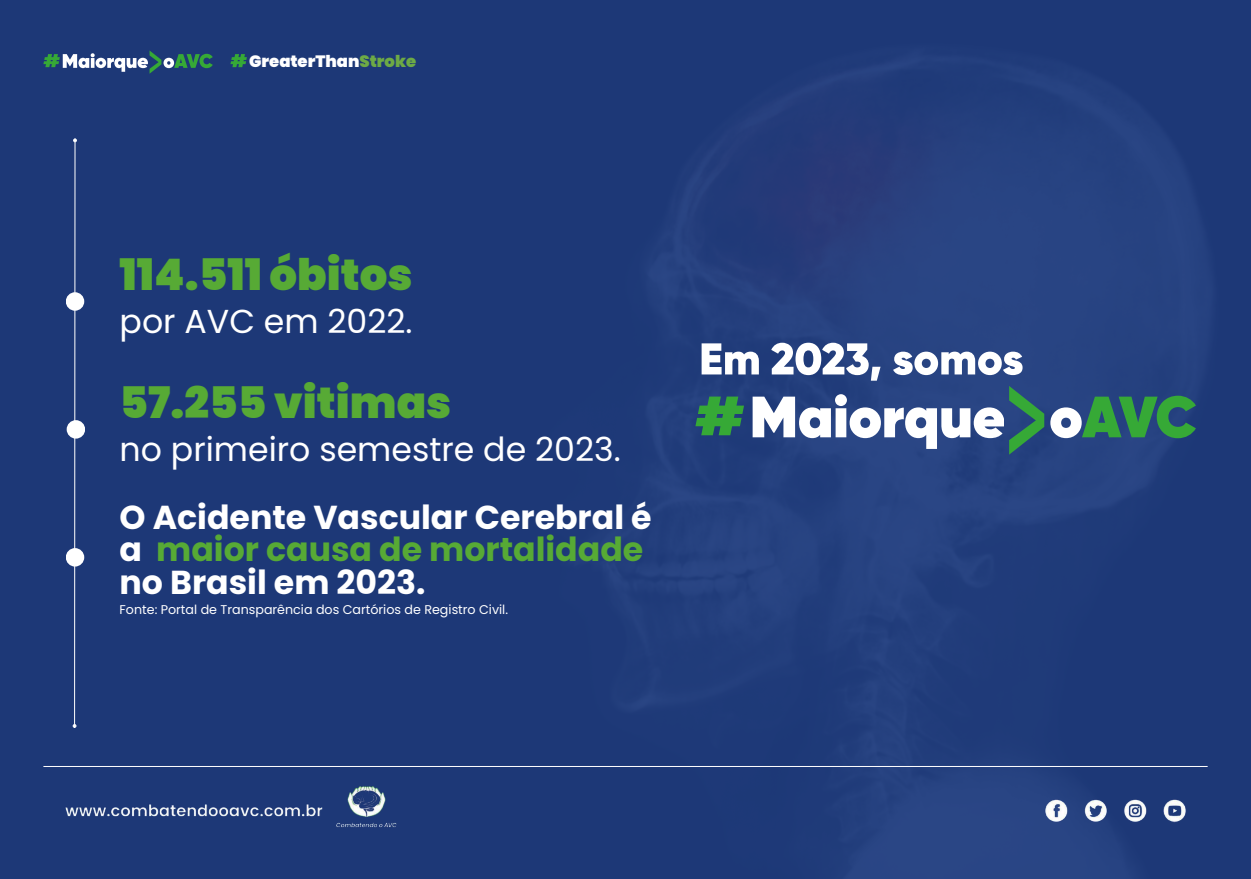
<style>
.page{position:relative;width:1251px;height:879px;background:#fff}
.page>*{position:absolute;margin:0;border:0;box-sizing:border-box;transform-origin:0 0}
.t1{font:900 43.44px "Poppins";color:#57aa35}
.t2{font:700 33.19px/32.4px "Poppins";color:#fff}
.t3{font:33.19px "Poppins";color:#fff}
.t4{font:900 16.38px "Poppins";color:#fff}
.t5{font:12.69px "Poppins";color:#fff}
.s1{color:#6daa45}
.s2{color:#57aa35}
</style>
<div class="page">
<img style="left:0;top:0;width:1250px;height:879px">
<img style="left:51px;top:777px;width:1161px;height:74px">
<svg style="left:73px;top:139px;width:4px;height:589px;background:#576b99"></svg>
<div style="left:66px;top:292px;width:18px;height:19px;background:#fff;border-radius:50%"></div>
<div style="left:67px;top:420px;width:18px;height:19px;background:#fff;border-radius:50%"></div>
<div style="left:66px;top:548px;width:18px;height:19px;background:#fff;border-radius:50%"></div>
<hr style="left:43px;top:766px;width:1164px;height:1px;background:#fff">
<svg style="left:695px;top:343px;width:349px;height:112px"></svg>
<svg style="left:1050px;top:396px;width:145px;height:42px;background:#45856c"></svg>
<svg style="left:43px;top:51px;width:170px;height:23px;background:#4b6e87"></svg>
<svg style="left:230px;top:54px;width:17px;height:13px"></svg>
<p class="t4" style="left:249px;top:50px;width:168px">GreaterThan<span class="s1">Stroke</span></p>
<p class="t1" style="left:120px;top:245px;width:294px">114.511 óbitos</p>
<p class="t3" style="left:120px;top:298px;width:294px">por AVC em 2022.</p>
<p class="t1" style="left:120px;top:373px;width:333px">57.255 vitimas</p>
<p class="t3" style="left:120px;top:426px;width:502px">no primeiro semestre de 2023.</p>
<p class="t2" style="left:120px;top:501px;width:533px">O Acidente Vascular Cerebral é a <span class="s2">maior causa de mortalidade </span>no Brasil em 2023.</p>
<p class="t5" style="left:120px;top:601px;width:390px">Fonte: Portal de Transparência dos Cartórios de Registro Civil.</p>
</div>
